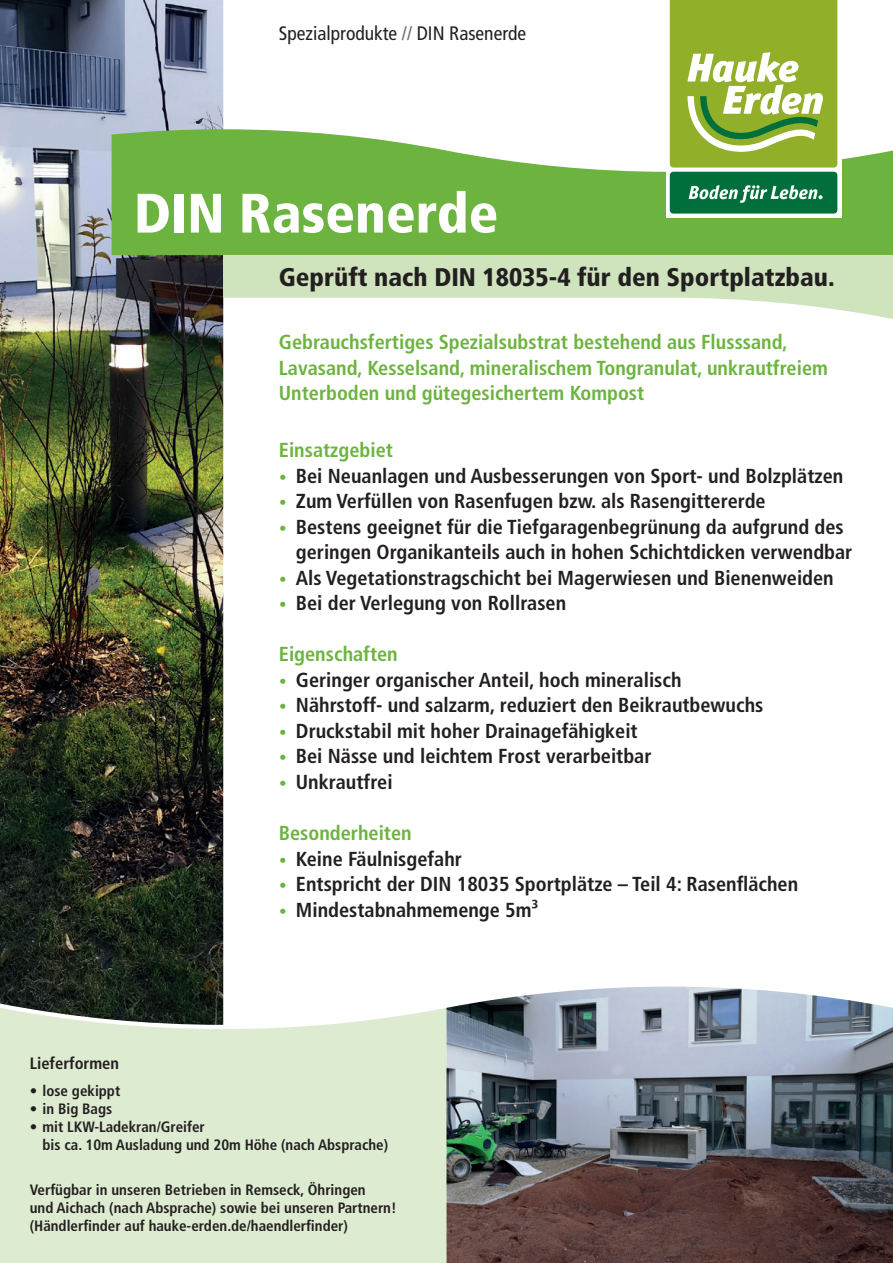
<style>
.page{position:relative;width:893px;height:1263px;background:#fff}
.page>*{position:absolute;margin:0;border:0;box-sizing:border-box;transform-origin:0 0}
.t1{font:900 condensed 55.5px "Frutiger LT Std";color:#fff}
.t2{font:900 condensed 25.5px "Frutiger LT Std";color:#231f20}
.t3{font:700 condensed 20.25px/25.5px "Frutiger LT Std";color:#231f20}
.t4{font:700 condensed 20.25px/25.5px "Frutiger LT Std";color:#6cb43f}
.t5{font:condensed 19.5px "Frutiger LT Std";color:#231f20}
.t6{font:700 condensed 16.5px "Frutiger LT Std";color:#231f20}
.t7{font:700 condensed 15px/18px "Frutiger LT Std";color:#231f20}
.s1{color:#6c6d70}
.s2{font-family:"The Sans";font-weight:600;font-stretch:normal;font-size:19.5px;color:#6cb43f}
</style>
<div class="page">
<div style="left:0;top:1005px;width:446px;height:258px;background:#ddebd1"></div>
<img style="left:0;top:0;width:223px;height:1025px">
<img style="left:446px;top:986px;width:447px;height:277px">
<svg style="left:112px;top:129px;width:781px;height:126px;fill:#6cb43f"></svg>
<svg style="left:223px;top:255px;width:670px;height:66px"></svg>
<div style="left:666px;top:0;width:175px;height:218px;background:linear-gradient(to right,#fff,#fefffe)"></div>
<div style="left:670px;top:172px;width:167px;height:42px;background:#006f3c;border-radius:4px"></div>
<svg style="left:689px;top:185px;width:133px;height:18px"></svg>
<svg style="left:670px;top:0;width:167px;height:168px"></svg>
<p class="t5" style="left:279px;top:22px;width:249px">Spezialprodukte <span class="s1">//</span> DIN Rasenerde</p>
<h1 class="t1" style="left:134px;top:180px;width:366px">DIN Rasenerde</h1>
<p class="t2" style="left:279px;top:262px;width:557px">Geprüft nach DIN 18035-4 für den Sportplatzbau.</p>
<p class="t4" style="left:279px;top:329px;width:550px">Gebrauchsfertiges Spezialsubstrat bestehend aus Flusssand,<br>Lavasand, Kesselsand, mineralischem Tongranulat, unkrautfreiem<br>Unterboden und gütegesichertem Kompost</p>
<p class="t4" style="left:279px;top:438px;width:116px">Einsatzgebiet</p>
<p class="t3" style="left:279px;top:463px;width:566px"><span class="s2">•</span> Bei Neuanlagen und Ausbesserungen von Sport- und Bolzplätzen</p>
<p class="t3" style="left:279px;top:489px;width:488px"><span class="s2">•</span> Zum Verfüllen von Rasenfugen bzw. als Rasengittererde</p>
<p class="t3" style="left:296px;top:514px;width:558px;text-indent:-17px"><span class="s2">•</span> Bestens geeignet für die Tiefgaragenbegrünung da aufgrund des geringen Organikanteils auch in hohen Schichtdicken verwendbar</p>
<p class="t3" style="left:279px;top:565px;width:556px"><span class="s2">•</span> Als Vegetationstragschicht bei Magerwiesen und Bienenweiden</p>
<p class="t3" style="left:279px;top:591px;width:289px"><span class="s2">•</span> Bei der Verlegung von Rollrasen</p>
<p class="t4" style="left:279px;top:642px;width:120px">Eigenschaften</p>
<p class="t3" style="left:279px;top:667px;width:404px"><span class="s2">•</span> Geringer organischer Anteil, hoch mineralisch</p>
<p class="t3" style="left:279px;top:693px;width:486px"><span class="s2">•</span> Nährstoff- und salzarm, reduziert den Beikrautbewuchs</p>
<p class="t3" style="left:279px;top:718px;width:360px"><span class="s2">•</span> Druckstabil mit hoher Drainagefähigkeit</p>
<p class="t3" style="left:279px;top:744px;width:374px"><span class="s2">•</span> Bei Nässe und leichtem Frost verarbeitbar</p>
<p class="t3" style="left:279px;top:769px;width:115px"><span class="s2">•</span> Unkrautfrei</p>
<p class="t4" style="left:279px;top:820px;width:134px">Besonderheiten</p>
<p class="t3" style="left:279px;top:846px;width:185px"><span class="s2">•</span> Keine Fäulnisgefahr</p>
<p class="t3" style="left:279px;top:871px;width:521px"><span class="s2">•</span> Entspricht der DIN 18035 Sportplätze – Teil 4: Rasenflächen</p>
<p class="t3" style="left:279px;top:897px;width:261px"><span class="s2">•</span> Mindestabnahmemenge 5m³</p>
<p class="t6" style="left:30px;top:1053px;width:91px">Lieferformen</p>
<p class="t7" style="left:30px;top:1082px;width:92px">• lose gekippt</p>
<p class="t7" style="left:30px;top:1100px;width:84px">• in Big Bags</p>
<p class="t7" style="left:43px;top:1118px;width:347px;text-indent:-13px">• mit LKW-Ladekran/Greifer<br>bis ca. 10m Ausladung und 20m Höhe (nach Absprache)</p>
<p class="t7" style="left:30px;top:1181px;width:368px">Verfügbar in unseren Betrieben in Remseck, Öhringen<br>und Aichach (nach Absprache) sowie bei unseren Partnern! (Händlerfinder auf hauke-erden.de/haendlerfinder)</p>
</div>
